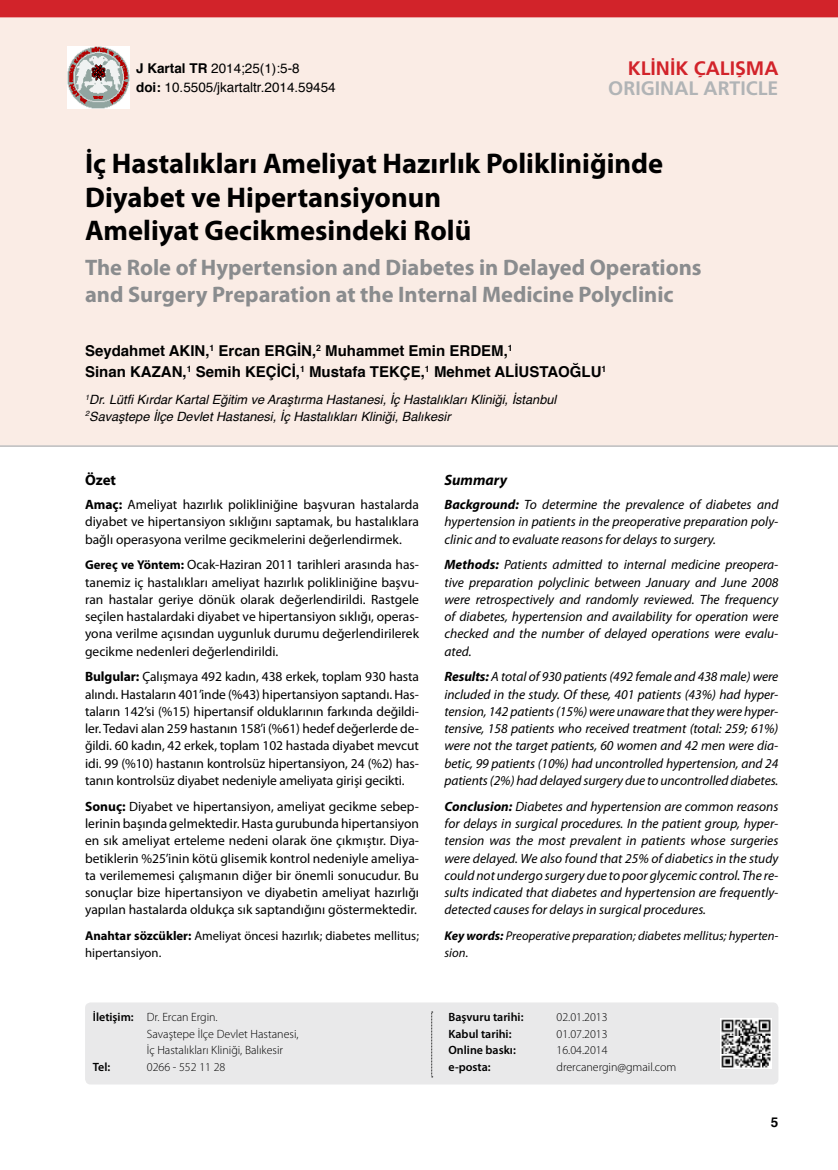
<style>
.page{position:relative;width:838px;height:1170px;background:#fff}
.page>*{position:absolute;margin:0;border:0;box-sizing:border-box;transform-origin:0 0}
.t1{font:700 28.5px/33px "Myriad Pro";color:#000}
.t2{font:700 22.5px/27px "Myriad Pro";color:#8a8c8e}
.t3{font:19.5px "Frutiger Bold Tr";color:#b1b4b6}
.t4{font:19.5px "Frutiger Bold Tr";color:#d2232a}
.t5{font:700 15px/21px "Helvetica";color:#000}
.t6{font:italic 700 15px "Myriad Pro";color:#000}
.t7{font:700 15px "Myriad Pro";color:#000}
.t8{font:13.5px/17.2px "Myriad Pro";color:#000;text-align:justify}
.t9{font:italic 13.5px/17.2px "Myriad Pro";color:#000;text-align:justify}
.t10{font:13.5px/19.5px "Helvetica";color:#000}
.t11{font:700 13.5px "Helvetica";color:#000}
.t12{font:italic 12.75px/16.5px "Helvetica";color:#000}
.t13{font:12.75px/17.2px "Myriad Pro";color:#000}
.t14{font:italic 12.75px/17.2px "Myriad Pro";color:#000}
.t15{font:300 12px/16.5px "Myriad Pro";color:#000}
.t16{font:600 12px "Myriad Pro";color:#000}
.s1{font-weight:700}
.s2{font-weight:700;font-size:12.75px}
.s3{font-weight:600}
</style>
<div class="page">
<div style="left:0;top:0;width:838px;height:447px;background:#faece5"></div>
<img style="left:68px;top:47px;width:61px;height:61px">
<div style="left:0;top:0;width:838px;height:17px;background:#d2232a"></div>
<hr style="left:0;top:445px;width:838px;height:2px;background:#bcbec0">
<div style="left:85px;top:1002px;width:693px;height:82px;background:#e9e9ea;border-radius:6px"></div>
<svg style="left:431px;top:1011px;width:2px;height:66px"></svg>
<img style="left:721px;top:1018px;width:50px;height:50px">
<p class="t10" style="left:136px;top:59px;width:201px"><span class="s1">J Kartal TR</span> 2014;25(1):5-8<br><span class="s1">doi:</span> 10.5505/jkartaltr.2014.59454</p>
<h3 class="t4" style="left:628px;top:57px;width:152px">KLİNİK ÇALIŞMA</h3>
<h3 class="t3" style="left:608px;top:76px;width:172px">ORIGINAL ARTICLE</h3>
<h1 class="t1" style="left:85px;top:146px;width:579px">İç Hastalıkları Ameliyat Hazırlık Polikliniğinde<br>Diyabet ve Hipertansiyonun<br>Ameliyat Gecikmesindeki Rolü</h1>
<h2 class="t2" style="left:85px;top:253px;width:618px">The Role of Hypertension and Diabetes in Delayed Operations and Surgery Preparation at the Internal Medicine Polyclinic</h2>
<p class="t5" style="left:85px;top:341px;width:523px">Seydahmet AKIN,<sup>1</sup> Ercan ERGİN,<sup>2</sup> Muhammet Emin ERDEM,<sup>1<br></sup>Sinan KAZAN,<sup>1</sup> Semih KEÇİCİ,<sup>1</sup> Mustafa TEKÇE,<sup>1</sup> Mehmet ALİUSTAOĞLU<sup>1</sup></p>
<p class="t12" style="left:85px;top:391px;width:473px"><sup>1</sup>Dr. Lütfi Kırdar Kartal Eğitim ve Araştırma Hastanesi, İç Hastalıkları Kliniği, İstanbul<br><sup>2</sup>Savaştepe İlçe Devlet Hastanesi, İç Hastalıkları Kliniği, Balıkesir</p>
<p class="t7" style="left:85px;top:470px;width:33px">Özet</p>
<p class="t8" style="left:85px;top:495px;width:335px"><span class="s1">Amaç:</span> Ameliyat hazırlık polikliniğine başvuran hastalarda diyabet ve hipertansiyon sıklığını saptamak, bu hastalıklara bağlı operasyona verilme gecikmelerini değerlendirmek.</p>
<p class="t8" style="left:85px;top:556px;width:335px"><span class="s2">Gereç ve Yöntem:</span> Ocak-Haziran 2011 tarihleri arasında has&shy;tanemiz iç hastalıkları ameliyat hazırlık polikliniğine başvu&shy;ran hastalar geriye dönük olarak değerlendirildi. Rastgele seçilen hastalardaki diyabet ve hipertansiyon sıklığı, operas&shy;yona verilme açısından uygunluk durumu değerlendirilerek gecikme nedenleri değerlendirildi.</p>
<p class="t8" style="left:85px;top:668px;width:335px"><span class="s1">Bulgular:</span> Çalışmaya 492 kadın, 438 erkek, toplam 930 hasta alındı. Hastaların 401’inde (%43) hipertansiyon saptandı. Has&shy;taların 142’si (%15) hipertansif olduklarının farkında değildi&shy;ler. Tedavi alan 259 hastanın 158’i (%61) hedef değerlerde de&shy;ğildi. 60 kadın, 42 erkek, toplam 102 hastada diyabet mevcut idi. 99 (%10) hastanın kontrolsüz hipertansiyon, 24 (%2) has&shy;tanın kontrolsüz diyabet nedeniyle ameliyata girişi gecikti.</p>
<p class="t8" style="left:85px;top:797px;width:335px"><span class="s1">Sonuç:</span> Diyabet ve hipertansiyon, ameliyat gecikme sebep&shy;lerinin başında gelmektedir. Hasta gurubunda hipertansiyon en sık ameliyat erteleme nedeni olarak öne çıkmıştır. Diya&shy;betiklerin %25’inin kötü glisemik kontrol nedeniyle ameliya&shy;ta verilememesi çalışmanın diğer bir önemli sonucudur. Bu sonuçlar bize hipertansiyon ve diyabetin ameliyat hazırlığı yapılan hastalarda oldukça sık saptandığını göstermektedir.</p>
<p class="t13" style="left:85px;top:926px;width:335px"><span class="s1">Anahtar sözcükler:</span> Ameliyat öncesi hazırlık; diabetes mellitus; hipertansiyon.</p>
<p class="t15" style="left:147px;top:1008px;width:153px;text-indent:-54px"><span class="s3">İletişim:</span> Dr. Ercan Ergin.<br>Savaştepe İlçe Devlet Hastanesi,<br>İç Hastalıkları Kliniği, Balıkesir</p>
<p class="t16" style="left:93px;top:1058px;width:19px">Tel:</p>
<p class="t15" style="left:147px;top:1058px;width:80px">0266 - 552 11 28</p>
<p class="t6" style="left:444px;top:470px;width:64px">Summary</p>
<p class="t9" style="left:444px;top:495px;width:335px"><span class="s1">Background:</span> To determine the prevalence of diabetes and hypertension in patients in the preoperative preparation poly&shy;clinic and to evaluate reasons for delays to surgery.</p>
<p class="t9" style="left:444px;top:556px;width:335px"><span class="s1">Methods:</span> Patients admitted to internal medicine preopera&shy;tive preparation polyclinic between January and June 2008 were retrospectively and randomly reviewed. The frequency of diabetes, hypertension and availability for operation were checked and the number of delayed operations were evalu&shy;ated.</p>
<p class="t9" style="left:444px;top:668px;width:335px"><span class="s1">Results:</span> A total of 930 patients (492 female and 438 male) were included in the study. Of these, 401 patients (43%) had hyper&shy;tension, 142 patients (15%) were unaware that they were hyper&shy;tensive, 158 patients who received treatment (total: 259; 61%) were not the target patients, 60 women and 42 men were dia&shy;betic, 99 patients (10%) had uncontrolled hypertension, and 24 patients (2%) had delayed surgery due to uncontrolled diabetes.</p>
<p class="t9" style="left:444px;top:797px;width:335px"><span class="s1">Conclusion:</span> Diabetes and hypertension are common reasons for delays in surgical procedures. In the patient group, hyper&shy;tension was the most prevalent in patients whose surgeries were delayed. We also found that 25% of diabetics in the study could not undergo surgery due to poor glycemic control. The re&shy;sults indicated that diabetes and hypertension are frequently&shy;detected causes for delays in surgical procedures.</p>
<p class="t14" style="left:444px;top:926px;width:335px"><span class="s1">Key words:</span> Preoperative preparation; diabetes mellitus; hyperten&shy;sion.</p>
<p class="t16" style="left:448px;top:1009px;width:76px">Başvuru tarihi:</p>
<p class="t15" style="left:556px;top:1008px;width:53px">02.01.2013</p>
<p class="t16" style="left:448px;top:1025px;width:64px">Kabul tarihi:</p>
<p class="t15" style="left:556px;top:1025px;width:53px">01.07.2013</p>
<p class="t16" style="left:448px;top:1042px;width:69px">Online baskı:</p>
<p class="t15" style="left:556px;top:1041px;width:53px">16.04.2014</p>
<p class="t16" style="left:448px;top:1058px;width:44px">e-posta:</p>
<p class="t15" style="left:556px;top:1058px;width:121px">drercanergin@gmail.com</p>
<p class="t11" style="left:771px;top:1113px;width:9px">5</p>
</div>
